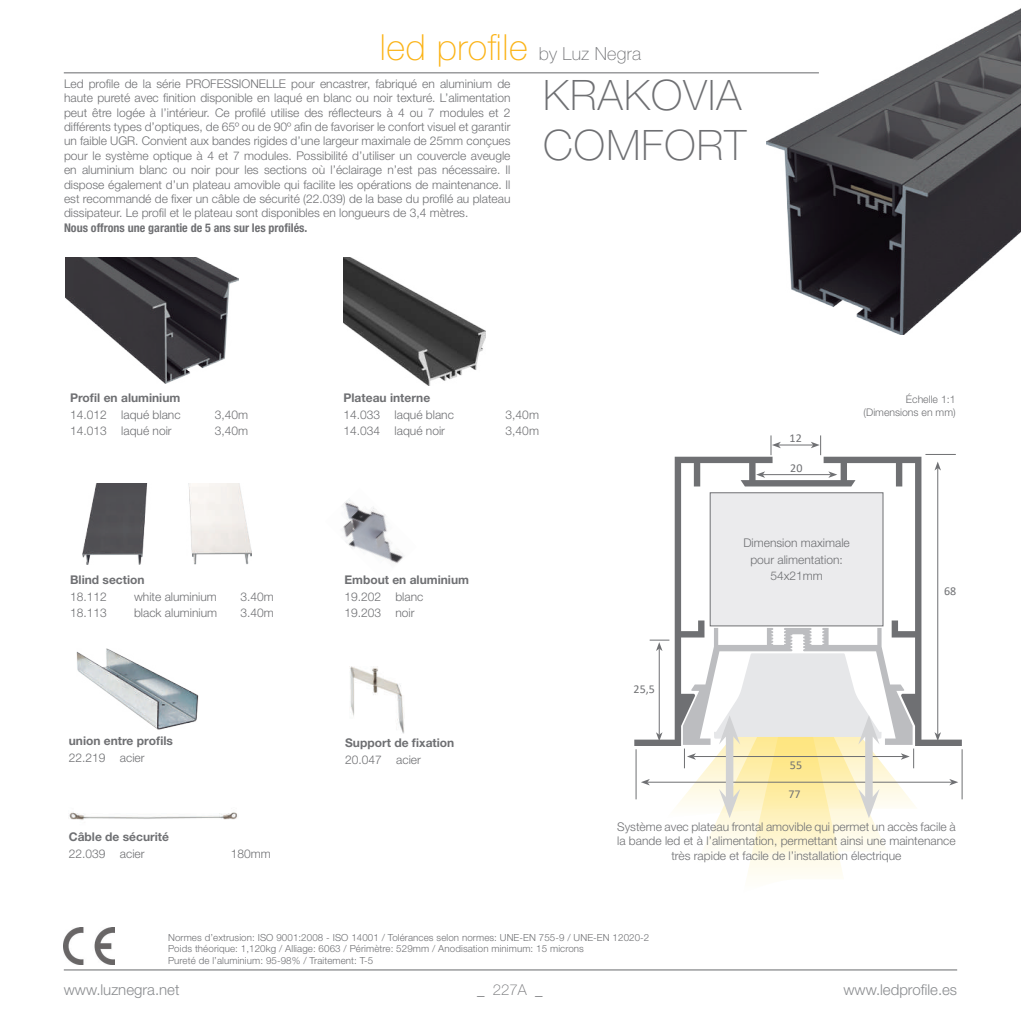
<style>
.page{position:relative;width:1021px;height:1021px;background:#fff}
.page>*{position:absolute;margin:0;border:0;box-sizing:border-box;transform-origin:0 0}
.t1{font:100 42px/50.4px "Helvetica Neue LT Std";letter-spacing:.03em;color:#6f7073}
.t2{font:100 36px "Helvetica Neue LT Std";letter-spacing:.015em;color:#fbb316}
.t3{font:300 15px "Helvetica Neue LT Std";color:#8a8c8f}
.t4{font:100 15px "Helvetica Neue LT Std";color:#6f7073}
.t5{font:300 12px/14.4px "Helvetica Neue LT Std";color:#6f7073;text-align:center}
.t6{font:700 12px "Helvetica Neue LT Std";color:#6f7073}
.t7{font:700 condensed 12px "Helvetica Neue LT Std";color:#6f7073}
.t8{font:12px "Calibri";color:#6f7073}
.t9{font:300 10.5px/12.6px "Helvetica Neue LT Std";color:#6f7073;text-align:right}
.t10{font:300 9.75px/11.7px "Helvetica Neue LT Std";letter-spacing:.01em;color:#6f7073}
.s1{font-size:18px;color:#6f7073}
</style>
<div class="page">
<hr style="left:64px;top:969px;width:893px;height:1px;background:#6f7073">
<img style="left:64px;top:927px;width:51px;height:37px">
<hr style="left:925px;top:454px;width:30px;height:1px;background:#6f7073">
<hr style="left:778px;top:445px;width:35px;height:1px;background:#6f7073">
<svg style="left:770px;top:435px;width:10px;height:20px"></svg>
<svg style="left:810px;top:435px;width:11px;height:20px"></svg>
<img style="left:343px;top:258px;width:143px;height:127px">
<img style="left:343px;top:500px;width:61px;height:63px">
<img style="left:349px;top:666px;width:55px;height:67px">
<hr style="left:647px;top:782px;width:304px;height:1px;background:#6f7073">
<svg style="left:949px;top:779px;width:9px;height:6px"></svg>
<hr style="left:635px;top:749px;width:1px;height:50px;background:#6f7073">
<hr style="left:961px;top:749px;width:1px;height:50px;background:#6f7073">
<svg style="left:641px;top:746px;width:276px;height:130px"></svg>
<hr style="left:64px;top:72px;width:755px;height:1px;background:#6f7073">
<img style="left:66px;top:258px;width:172px;height:125px">
<svg style="left:634px;top:456px;width:327px;height:290px"></svg>
<img style="left:766px;top:9px;width:254px;height:325px">
<img style="left:83px;top:483px;width:169px;height:81px">
<img style="left:69px;top:812px;width:168px;height:8px">
<img style="left:76px;top:648px;width:123px;height:82px">
<h2 class="t2" style="left:380px;top:27px;width:262px">led profile <span class="s1">by Luz Negra</span></h2>
<p class="t5" style="left:64px;top:76px;width:448px;text-align:justify">Led profile de la série PROFESSIONELLE pour encastrer, fabriqué en aluminium de haute pureté avec finition disponible en laqué en blanc ou noir texturé. L’alimentation peut être logée à l’intérieur. Ce profilé utilise des réflecteurs à 4 ou 7 modules et 2 différents types d’optiques, de 65º ou de 90º afin de favoriser le confort visuel et garantir un faible UGR. Convient aux bandes rigides d’une largeur maximale de 25mm conçues pour le système optique à 4 et 7 modules. Possibilité d’utiliser un couvercle aveugle en aluminium blanc ou noir pour les sections où l’éclairage n’est pas nécessaire. Il dispose également d’un plateau amovible qui facilite les opérations de maintenance. Il est recommandé de fixer un câble de sécurité (22.039) de la base du profilé au plateau dissipateur. Le profil et le plateau sont disponibles en longueurs de 3,4 mètres.</p>
<p class="t7" style="left:64px;top:220px;width:245px">Nous offrons une garantie de 5 ans sur les profilés.</p>
<h1 class="t1" style="left:543px;top:70px;width:205px">KRAKOVIA<br>COMFORT</h1>
<p class="t6" style="left:70px;top:390px;width:112px">Profil en aluminium</p>
<p class="t5" style="left:70px;top:407px;width:112px">14.012 laqué blanc</p>
<p class="t5" style="left:215px;top:407px;width:35px">3,40m</p>
<p class="t5" style="left:70px;top:423px;width:103px">14.013 laqué noir</p>
<p class="t5" style="left:215px;top:423px;width:35px">3,40m</p>
<p class="t6" style="left:70px;top:572px;width:76px">Blind section</p>
<p class="t5" style="left:70px;top:589px;width:38px">18.112</p>
<p class="t5" style="left:134px;top:589px;width:84px">white aluminium</p>
<p class="t5" style="left:240px;top:589px;width:35px">3.40m</p>
<p class="t5" style="left:70px;top:605px;width:38px">18.113</p>
<p class="t5" style="left:134px;top:605px;width:85px">black aluminium</p>
<p class="t5" style="left:240px;top:605px;width:35px">3.40m</p>
<p class="t6" style="left:69px;top:733px;width:106px">union entre profils</p>
<p class="t5" style="left:69px;top:750px;width:77px">22.219 acier</p>
<p class="t6" style="left:343px;top:390px;width:88px">Plateau interne</p>
<p class="t5" style="left:343px;top:407px;width:112px">14.033 laqué blanc</p>
<p class="t5" style="left:505px;top:407px;width:35px">3,40m</p>
<p class="t5" style="left:343px;top:423px;width:103px">14.034 laqué noir</p>
<p class="t5" style="left:505px;top:423px;width:35px">3,40m</p>
<p class="t6" style="left:344px;top:572px;width:126px">Embout en aluminium</p>
<p class="t5" style="left:344px;top:587px;width:81px;line-height:16.5px;text-align:left">19.202 blanc<br>19.203 noir</p>
<p class="t6" style="left:345px;top:735px;width:111px">Support de fixation</p>
<p class="t5" style="left:345px;top:752px;width:77px">20.047 acier</p>
<p class="t8" style="left:633px;top:680px;width:23px">25,5</p>
<p class="t8" style="left:789px;top:429px;width:14px">12</p>
<p class="t8" style="left:790px;top:459px;width:14px">20</p>
<p class="t9" style="left:863px;top:393px;width:93px">Échelle 1:1 (Dimensions en mm)</p>
<p class="t5" style="left:743px;top:534px;width:108px;line-height:16.5px">Dimension maximale pour alimentation:<br>54x21mm</p>
<p class="t8" style="left:944px;top:582px;width:14px">68</p>
<p class="t8" style="left:790px;top:757px;width:14px">55</p>
<p class="t8" style="left:788px;top:785px;width:14px">77</p>
<p class="t6" style="left:69px;top:829px;width:102px">Câble de sécurité</p>
<p class="t5" style="left:69px;top:845px;width:77px">22.039 acier</p>
<p class="t5" style="left:231px;top:845px;width:42px">180mm</p>
<p class="t5" style="left:617px;top:819px;width:340px">Système avec plateau frontal amovible qui permet un accès facile à la bande led et à l’alimentation, permettant ainsi une maintenance très rapide et facile de l’installation électrique</p>
<p class="t10" style="left:168px;top:931px;width:483px">Normes d’extrusion: ISO 9001:2008 - ISO 14001 / Tolérances selon normes: UNE-EN 755-9 / UNE-EN 12020-2<br>Poids théorique: 1,120kg / Alliage: 6063 / Périmètre: 529mm / Anodisation minimum: 15 microns<br>Pureté de l’aluminium: 95-98% / Traitement: T-5</p>
<p class="t3" style="left:64px;top:980px;width:117px">www.luznegra.net</p>
<p class="t4" style="left:477px;top:981px;width:67px">_ 227A _</p>
<p class="t3" style="left:843px;top:980px;width:115px">www.ledprofile.es</p>
</div>
